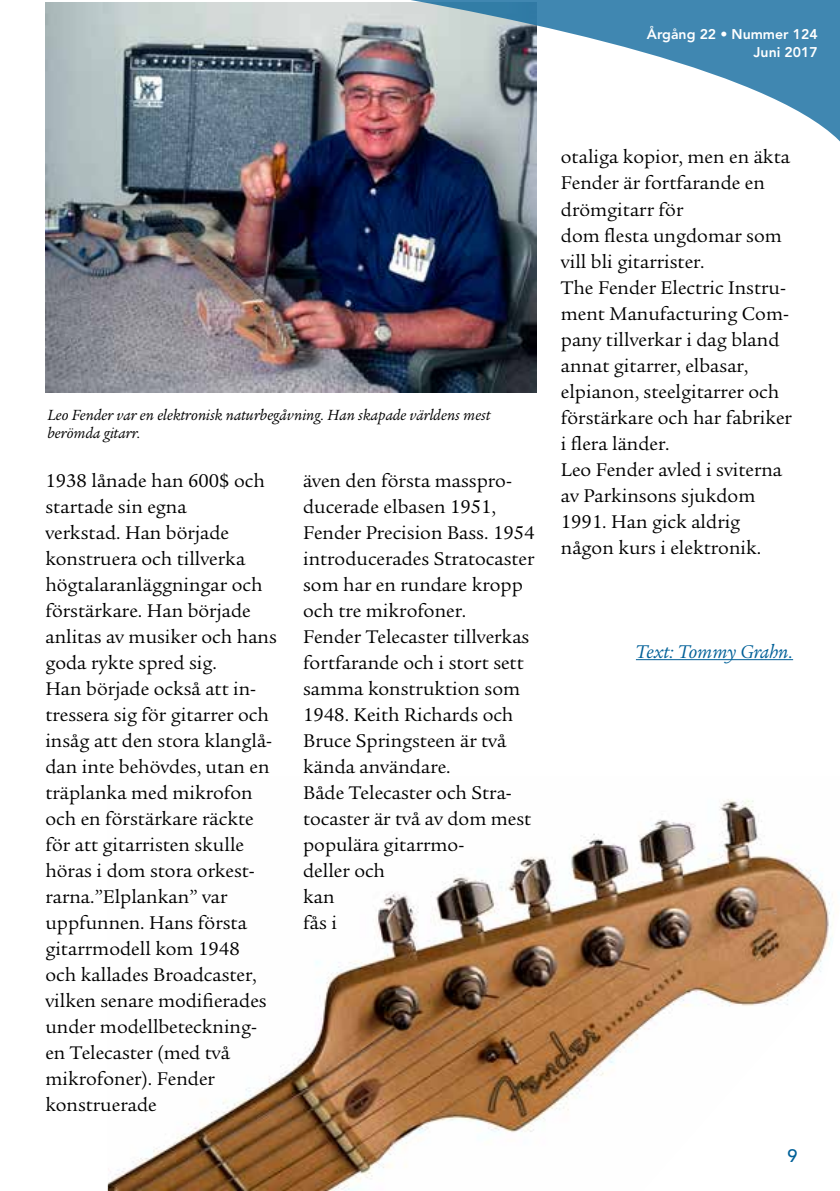
<style>
.page{position:relative;width:840px;height:1191px;background:#fff}
.page>*{position:absolute;margin:0;border:0;box-sizing:border-box;transform-origin:0 0}
.t1{font:20px/26px "Legacy Serif";color:#000}
.t2{font:italic 20px "Legacy Serif";color:#006098}
.t3{font:500 18px "Avenir";color:#006098}
.t4{font:italic 16px/18px "Legacy Serif";color:#000}
.t5{font:800 14px/18px "Avenir";color:#fff;text-align:right}
</style>
<div class="page">
<img style="left:108px;top:799px;width:725px;height:392px">
<hr style="left:635px;top:659px;width:157px;height:1px;background:#006098">
<img style="left:45px;top:246px;width:491px;height:146px">
<img style="left:45px;top:0;width:794px;height:246px">
<p class="t5" style="left:646px;top:25px;width:172px">Årgång 22 • Nummer 124<br>Juni 2017</p>
<p class="t4" style="left:48px;top:406px;width:444px">Leo Fender var en elektronisk naturbegåvning. Han skapade världens mest berömda gitarr.</p>
<p class="t1" style="left:45px;top:468px;width:233px">1938 lånade han 600$ och startade sin egna<br>verkstad. Han började konstruera och tillverka högtalaranläggningar och förstärkare. Han började anlitas av musiker och hans goda rykte spred sig.<br>Han började också att in&shy;tressera sig för gitarrer och insåg att den stora klanglå&shy;dan inte behövdes, utan en träplanka med mikrofon och en förstärkare räckte för att gitarristen skulle höras i dom stora orkest&shy;rarna.”Elplankan” var uppfunnen. Hans första gitarrmodell kom 1948<br>och kallades Broadcaster, vilken senare modifierades under modellbeteckning&shy;en Telecaster (med två mikrofoner). Fender konstruerade</p>
<p class="t1" style="left:303px;top:468px;width:233px">även den första masspro&shy;ducerade elbasen 1951,<br>Fender Precision Bass. 1954 introducerades Stratocaster som har en rundare kropp och tre mikrofoner.<br>Fender Telecaster tillverkas fortfarande och i stort sett samma konstruktion som<br>1948. Keith Richards och<br>Bruce Springsteen är två kända användare.<br>Både Telecaster och Stra&shy;tocaster är två av dom mest populära gitarrmo-<br>deller och<br>kan<br>fås i</p>
<p class="t1" style="left:560px;top:144px;width:232px">otaliga kopior, men en äkta<br>Fender är fortfarande en drömgitarr för<br>dom flesta ungdomar som vill bli gitarrister.<br>The Fender Electric Instru&shy;ment Manufacturing Com&shy;pany tillverkar i dag bland annat gitarrer, elbasar, elpianon, steelgitarrer och förstärkare och har fabriker i flera länder.<br>Leo Fender avled i sviterna av Parkinsons sjukdom<br>1991. Han gick aldrig någon kurs i elektronik.</p>
<p class="t2" style="left:635px;top:640px;width:159px">Text: Tommy Grahn.</p>
<p class="t3" style="left:787px;top:1145px;width:12px">9</p>
</div>
